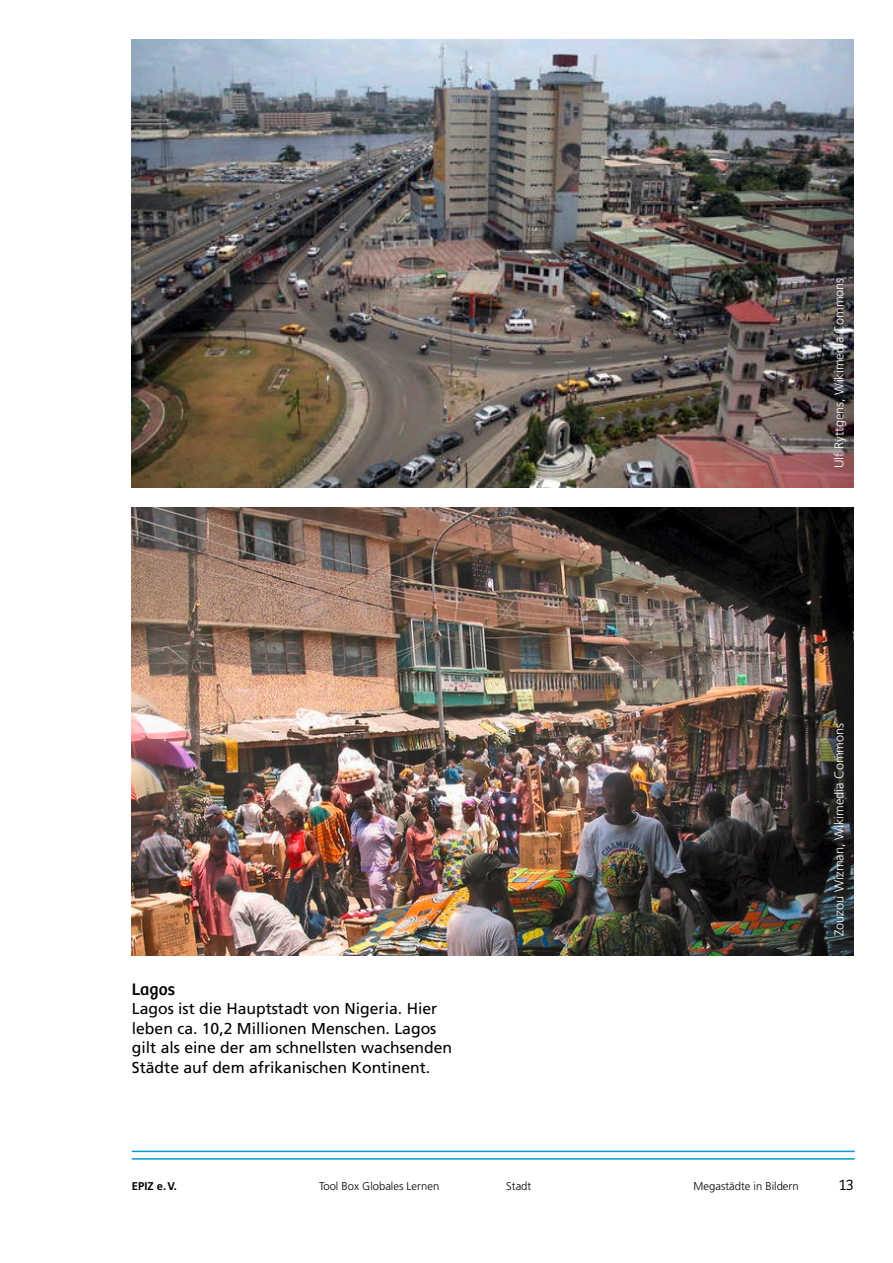
<style>
.page{position:relative;width:893px;height:1263px;background:#fff}
.page>*{position:absolute;margin:0;border:0;box-sizing:border-box;transform-origin:0 0}
.t1{font:17.25px "Bree";color:#000}
.t2{font:15.75px/19.5px "Frutiger";color:#000}
.t3{font:300 15.75px "Bree";color:#000}
.t4{font:300 12.75px "Frutiger";color:#fff}
.t5{font:300 11.25px "Frutiger";color:#000}
.t6{font:700 11.25px "Frutiger";color:#000}
</style>
<div class="page">
<hr style="left:132px;top:1158px;width:723px;height:1px;background:#009cd2">
<hr style="left:132px;top:1150px;width:723px;height:2px;background:#009cd2">
<img style="left:132px;top:39px;width:722px;height:448px">
<img style="left:132px;top:507px;width:722px;height:448px">
<p class="t4" style="left:832px;top:468px;width:192px;rotate:-90deg">Ulf Ryttgens, Wikimedia Commons</p>
<p class="t1" style="left:132px;top:978px;width:45px">Lagos</p>
<p class="t2" style="left:132px;top:999px;width:322px">Lagos ist die Hauptstadt von Nigeria. Hier leben ca. 10,2 Millionen Menschen. Lagos gilt als eine der am schnellsten wachsenden Städte auf dem afrikanischen Kontinent.</p>
<p class="t4" style="left:832px;top:936px;width:215px;rotate:-90deg">Zouzou Wizman, Wikimedia Commons</p>
<p class="t6" style="left:132px;top:1179px;width:46px">EPIZ e.V.</p>
<p class="t5" style="left:319px;top:1179px;width:122px">Tool Box Globales Lernen</p>
<p class="t5" style="left:506px;top:1179px;width:26px">Stadt</p>
<p class="t3" style="left:839px;top:1175px;width:16px">13</p>
<p class="t5" style="left:693px;top:1179px;width:107px">Megastädte in Bildern</p>
</div>
